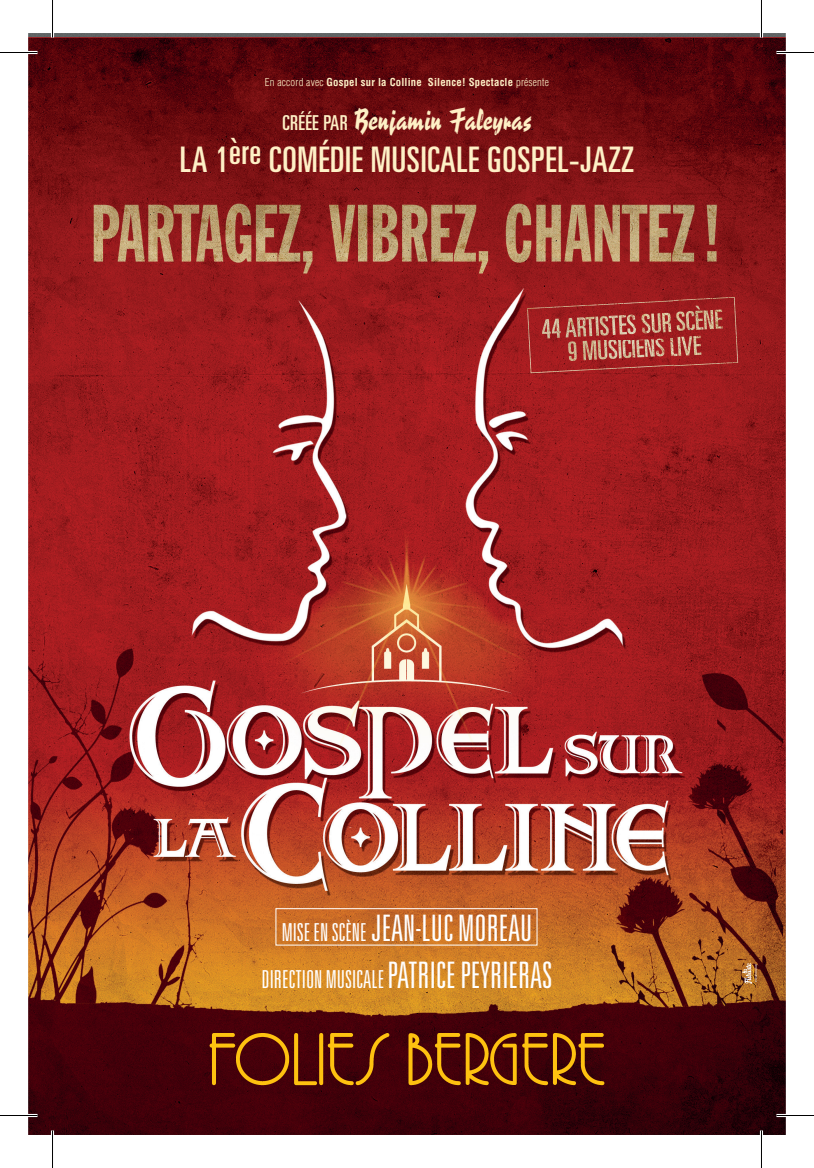
<style>
.page{position:relative;width:814px;height:1168px;background:#fff}
.page>*{position:absolute;margin:0;border:0;box-sizing:border-box;transform-origin:0 0}
.t1{font:300 ultra-condensed 36.5px "Univers";color:#fff}
.t2{font:ultra-condensed 35.25px "Univers";letter-spacing:.02em;color:#fef0c6}
.t3{font:28.5px "Reporter Two";color:#fef0c6}
.t4{font:300 ultra-condensed 24.75px "Univers";color:#fff}
.t5{font:700 condensed 10.75px "Helvetica";letter-spacing:.02em;color:#fef0c6}
.s1{font-weight:300}
.s2{font-family:"Univers";font-stretch:ultra-condensed;font-size:20.5px}
.s3{font-size:24.75px}
.s4{font-size:36.5px}
</style>
<div class="page">
<img style="left:28px;top:33px;width:758px;height:1102px">
<div style="left:275px;top:908px;width:262px;height:38px;border:1px solid #fff"></div>
<img style="left:742px;top:963px;width:15px;height:21px">
<img style="left:498px;top:279px;width:263px;height:124px">
<img style="left:198px;top:1014px;width:418px;height:90px">
<hr style="left:0;top:51px;width:38px;height:3px;background:#fff">
<hr style="left:776px;top:51px;width:38px;height:3px;background:#fff">
<hr style="left:0;top:1114px;width:38px;height:3px;background:#fff">
<hr style="left:776px;top:1114px;width:38px;height:3px;background:#fff">
<hr style="left:51px;top:0;width:3px;height:38px;background:#fff">
<hr style="left:51px;top:1130px;width:3px;height:38px;background:#fff">
<hr style="left:760px;top:0;width:3px;height:38px;background:#fff">
<hr style="left:760px;top:1130px;width:3px;height:38px;background:#fff">
<hr style="left:0;top:52px;width:38px;height:1px;background:#000">
<hr style="left:776px;top:52px;width:38px;height:1px;background:#000">
<hr style="left:0;top:1115px;width:38px;height:1px;background:#000">
<hr style="left:776px;top:1115px;width:38px;height:1px;background:#000">
<hr style="left:52px;top:0;width:1px;height:38px;background:#000">
<hr style="left:52px;top:1130px;width:1px;height:38px;background:#000">
<hr style="left:761px;top:0;width:1px;height:38px;background:#000">
<hr style="left:761px;top:1130px;width:1px;height:38px;background:#000">
<p class="t5" style="left:265px;top:75px;width:285px"><span class="s1">En accord avec</span> Gospel sur la Colline Silence! Spectacle <span class="s1">présente</span></p>
<h3 class="t3" style="left:282px;top:101px;width:251px"><span class="s2">CRÉÉE PAR</span> Benjamin Faleyras</h3>
<h2 class="t2" style="left:180px;top:139px;width:455px">LA 1ère COMÉDIE MUSICALE GOSPEL-JAZZ</h2>
<h1 class="t1" style="left:282px;top:909px;width:252px"><span class="s3">MISE EN SCÈNE</span> JEAN-LUC MOREAU</h1>
<h3 class="t4" style="left:261px;top:966px;width:292px">DIRECTION MUSICALE <span class="s4">PATRICE PEYRIERAS</span></h3>
</div>
